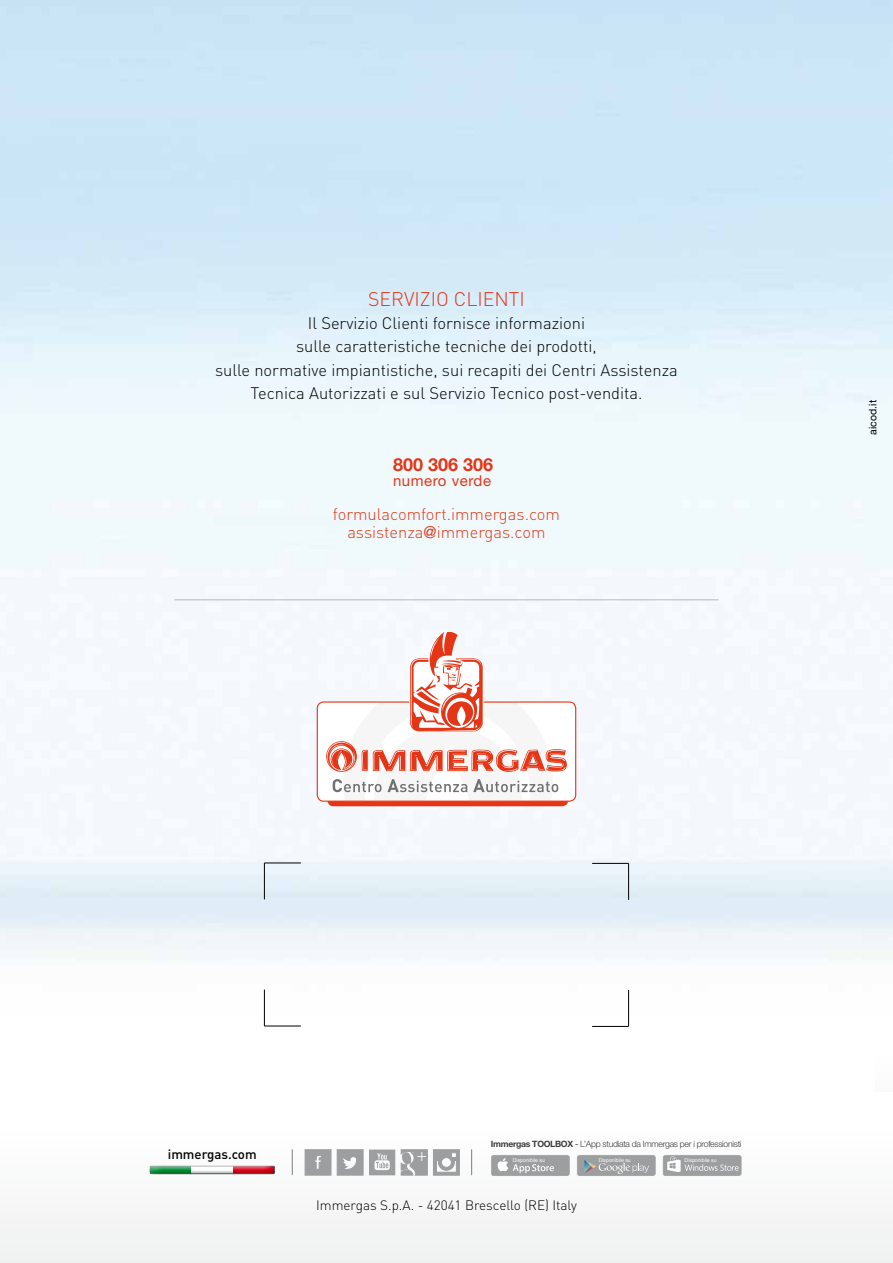
<style>
.page{position:relative;width:893px;height:1263px;background:#fff}
.page>*{position:absolute;margin:0;border:0;box-sizing:border-box;transform-origin:0 0}
.t1{font:300 19.5px "DIN";color:#e53517}
.t2{font:700 18px "Helvetica Neue LT Std";color:#e53517}
.t3{font:300 16.5px/23.1px "DIN";color:#000;text-align:center}
.t4{font:300 16.5px/18px "DIN";color:#e53517;text-align:center}
.t5{font:15px "Helvetica Neue LT Std";letter-spacing:.035em;color:#e53517}
.t6{font:300 13.5px "DIN";color:#000}
.t7{font:500 13.2px "DIN";color:#000}
.t8{font:10.5px "Helvetica Neue LT Std";color:#000}
.t9{font:300 8.7px "Helvetica Neue LT Std";letter-spacing:-.035em;color:#3e3d40}
.t10{font:5.1px "Arial";color:#fff}
.s1{font-family:"Helvetica Neue LT Std";font-weight:400}
.s2{font-weight:700}
.s3{font-weight:400}
</style>
<div class="page">
<img style="left:0;top:0;width:893px;height:1016px">
<div style="left:0;top:1092px;width:893px;height:171px;background:#f9f9f9"></div>
<hr style="left:264px;top:862px;width:37px;height:1px;background:#000">
<hr style="left:264px;top:863px;width:1px;height:36px;background:#000">
<hr style="left:628px;top:863px;width:1px;height:37px;background:#000">
<hr style="left:592px;top:863px;width:37px;height:1px;background:#000">
<hr style="left:592px;top:1026px;width:37px;height:1px;background:#000">
<hr style="left:628px;top:990px;width:1px;height:36px;background:#000">
<hr style="left:264px;top:989px;width:1px;height:37px;background:#000">
<hr style="left:264px;top:1025px;width:37px;height:1px;background:#000">
<div style="left:327px;top:782px;width:241px;height:24px;background:#e53517;border-radius:6px"></div>
<div style="left:317px;top:702px;width:259px;height:99px;background:#fff;border-radius:6px"></div>
<div style="left:317px;top:701px;width:259px;height:101px;border:1px solid #e53517;border-radius:6px"></div>
<svg style="left:326px;top:631px;width:241px;height:170px"></svg>
<hr style="left:174px;top:600px;width:545px;height:1px;background:#000">
<div style="left:148px;top:1163px;width:128px;height:10px;background:#fff"></div>
<svg style="left:149px;top:1165px;width:127px;height:9px"></svg>
<svg style="left:292px;top:1149px;width:1px;height:26px"></svg>
<svg style="left:471px;top:1149px;width:1px;height:26px"></svg>
<svg style="left:491px;top:1155px;width:79px;height:21px"></svg>
<div style="left:491px;top:1155px;width:78px;height:21px;background:#9c9e9f;border-radius:2px"></div>
<svg style="left:497px;top:1158px;width:57px;height:15px"></svg>
<svg style="left:577px;top:1155px;width:79px;height:21px"></svg>
<div style="left:577px;top:1155px;width:78px;height:21px;background:#9c9e9f;border-radius:2px"></div>
<svg style="left:584px;top:1160px;width:65px;height:14px"></svg>
<svg style="left:663px;top:1155px;width:79px;height:21px"></svg>
<div style="left:663px;top:1155px;width:78px;height:21px;background:#9c9e9f;border-radius:2px"></div>
<svg style="left:667px;top:1156px;width:72px;height:16px"></svg>
<hr style="left:0;top:1134px;width:1px;height:129px;background:#fff">
<hr style="left:0;top:1187px;width:1px;height:76px;background:#f4f4f5">
<svg style="left:369px;top:1149px;width:26px;height:26px"></svg>
<svg style="left:337px;top:1149px;width:26px;height:26px"></svg>
<svg style="left:305px;top:1149px;width:26px;height:26px"></svg>
<svg style="left:401px;top:1149px;width:59px;height:26px"></svg>
<p class="t1" style="left:368px;top:287px;width:158px">SERVIZIO CLIENTI</p>
<p class="t3" style="left:215px;top:312px;width:464px">Il Servizio Clienti fornisce informazioni<br>sulle caratteristiche tecniche dei prodotti,<br>sulle normative impiantistiche, sui recapiti dei Centri Assistenza Tecnica Autorizzati e sul Servizio Tecnico post-vendita.</p>
<p class="t2" style="left:393px;top:454px;width:102px">800 306 306</p>
<p class="t5" style="left:393px;top:472px;width:100px">numero verde</p>
<p class="t4" style="left:333px;top:505px;width:229px">formulacomfort.immergas.com assistenza<span class="s1">@</span>immergas.com</p>
<p class="t8" style="left:867px;top:435px;width:36px;rotate:-90deg">aicod.it</p>
<p class="t9" style="left:491px;top:1138px;width:252px"><span class="s2">Immergas TOOLBOX</span> <span class="s3">-</span> L’App studiata da Immergas per i professionisti</p>
<p class="t7" style="left:168px;top:1145px;width:90px">immergas.com</p>
<p class="t10" style="left:513px;top:1157px;width:34px">Disponibile su</p>
<p class="t10" style="left:599px;top:1157px;width:34px">Disponibile su</p>
<p class="t10" style="left:685px;top:1157px;width:34px">Disponibile su</p>
<p class="t6" style="left:316px;top:1196px;width:262px">Immergas S.p.A. - 42041 Brescello (RE) Italy</p>
</div>
